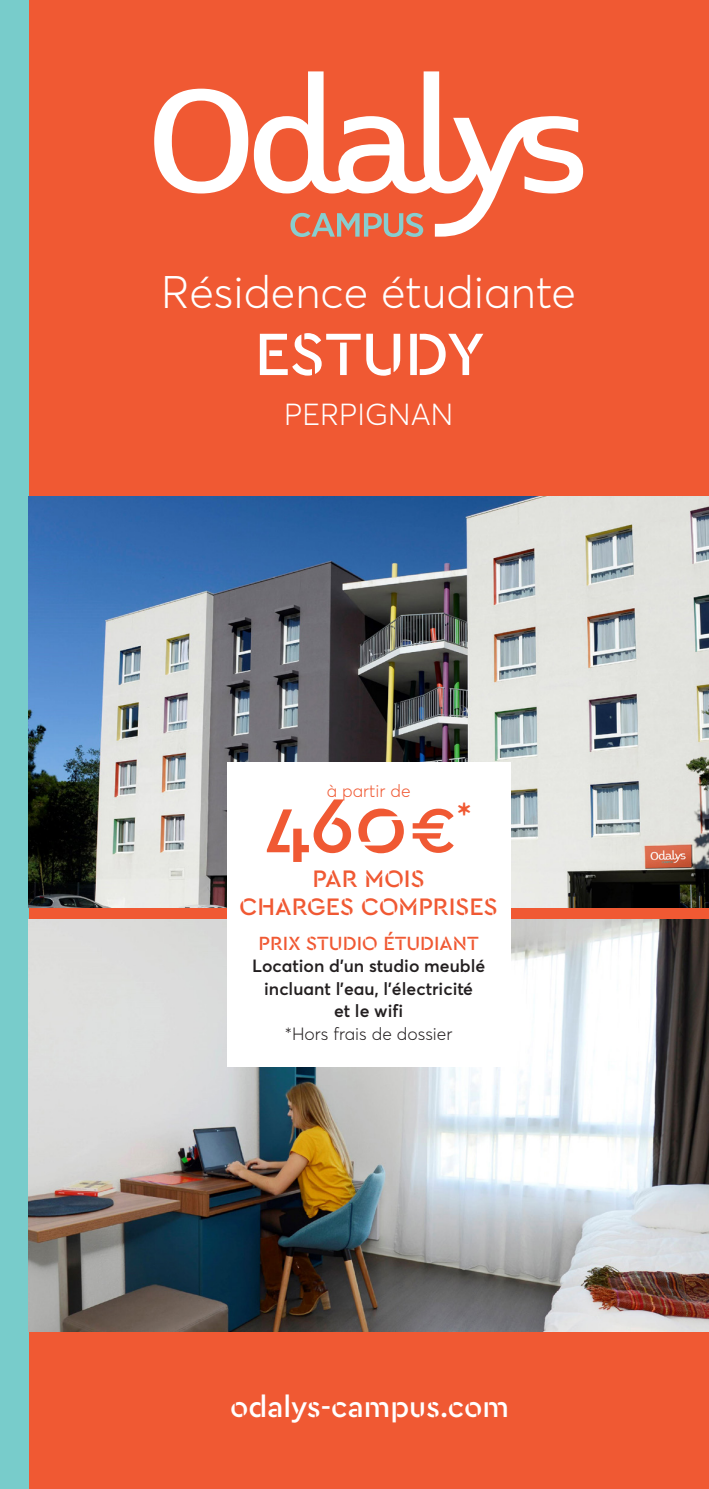
<style>
.page{position:relative;width:709px;height:1489px;background:#fff}
.page>*{position:absolute;margin:0;border:0;box-sizing:border-box;transform-origin:0 0}
.t1{font:500 80px "Cera Stencil Pro";color:#f05933}
.t2{font:500 62.5px "Cera Stencil Pro";color:#fff}
.t3{font:300 45px "Averta";color:#fff}
.t4{font:500 30px "Cera Stencil Pro";color:#fff}
.t5{font:300 30px "Averta";letter-spacing:.005em;color:#fff}
.t6{font:500 25px "Cera Stencil Pro";color:#f05933}
.t7{font:500 20px "Cera Stencil Pro";color:#f05933}
.t8{font:600 17.5px "Averta";color:#231f20}
.t9{font:300 17.5px "Averta";color:#231f20}
.t10{font:300 17.5px "Averta";color:#f05933}
.s1{font-size:65px}
</style>
<div class="page">
<div style="left:28px;top:0;width:681px;height:1488px;background:#f05933"></div>
<div style="left:0;top:0;width:28px;height:1488px;background:#78cccb"></div>
<svg style="left:254px;top:71px;width:329px;height:166px"></svg>
<svg style="left:154px;top:89px;width:94px;height:104px"></svg>
<img style="left:28px;top:496px;width:681px;height:411px">
<img style="left:28px;top:919px;width:681px;height:411px">
<div style="left:227px;top:762px;width:283px;height:305px;background:#fff"></div>
<p class="t3" style="left:161px;top:264px;width:416px">Résidence étudiante</p>
<p class="t2" style="left:255px;top:312px;width:232px">ESTUDY</p>
<p class="t5" style="left:284px;top:396px;width:171px">PERPIGNAN</p>
<p class="t10" style="left:327px;top:780px;width:85px">à partir de</p>
<p class="t1" style="left:265px;top:772px;width:208px">460<span class="s1">€</span><sup>*</sup></p>
<p class="t6" style="left:313px;top:862px;width:113px">PAR MOIS</p>
<p class="t6" style="left:239px;top:889px;width:260px">CHARGES COMPRISES</p>
<p class="t7" style="left:259px;top:929px;width:221px">PRIX STUDIO ÉTUDIANT</p>
<p class="t8" style="left:252px;top:955px;width:235px">Location d’un studio meublé</p>
<p class="t8" style="left:264px;top:977px;width:210px">incluant l’eau, l’électricité</p>
<p class="t8" style="left:334px;top:1000px;width:71px">et le wifi</p>
<p class="t9" style="left:285px;top:1022px;width:169px">*Hors frais de dossier</p>
<p class="t4" style="left:230px;top:1386px;width:280px">odalys-campus.com</p>
</div>
